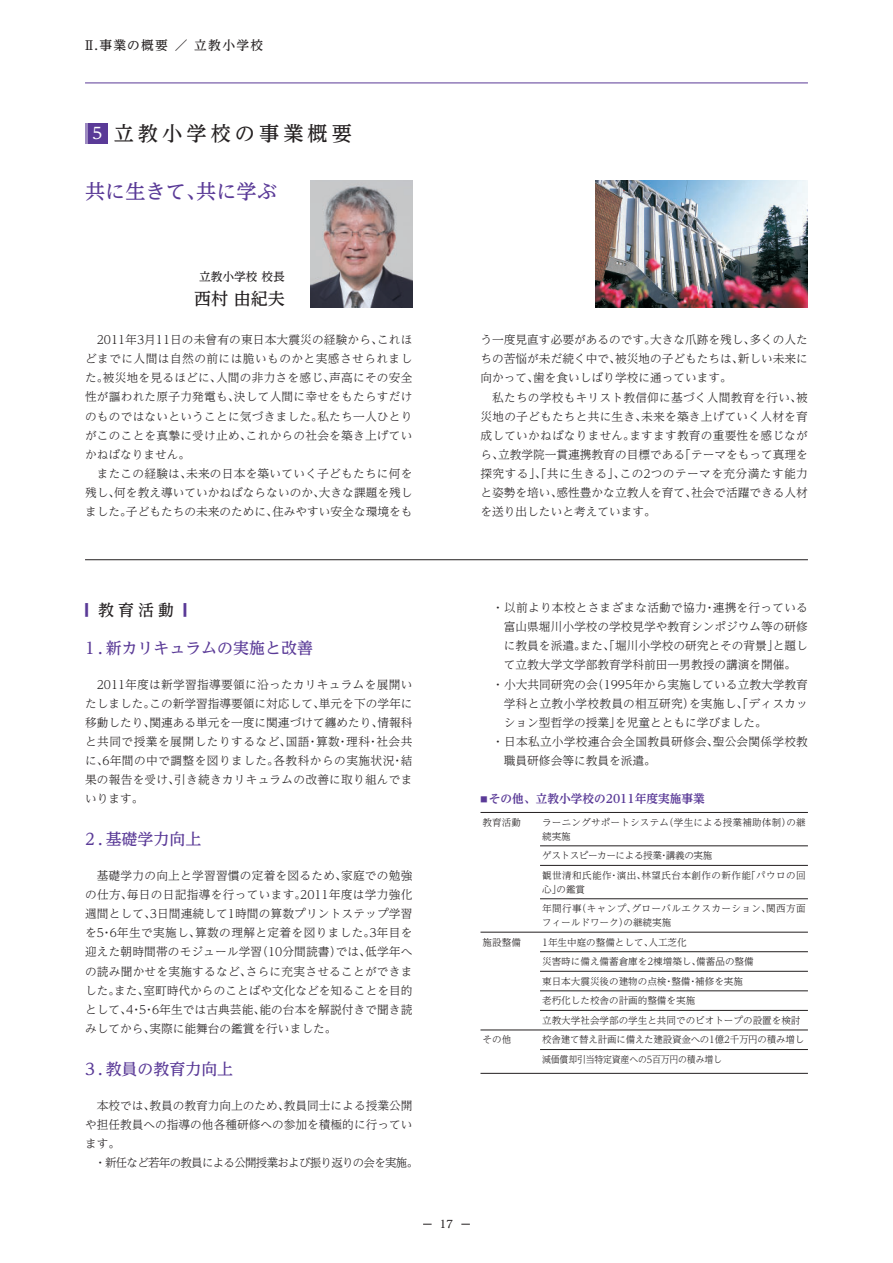
<style>
.page{position:relative;width:893px;height:1263px;background:#fff}
.page>*{position:absolute;margin:0;border:0;box-sizing:border-box;transform-origin:0 0}
.t1{font:20.25px "UD Reimin Pro Medium 90 pv RKSJ H";letter-spacing:.2em;color:#231f20}
.t2{font:20.25px "UD Reimin Pro Medium 90 pv RKSJ H";color:#5a3a97}
.t3{font:16.95px "UD Reimin Pro Medium 90 pv RKSJ H";color:#231f20}
.t4{font:15.9px "UD Reimin Pro Medium 90 pv RKSJ H";color:#5a3a97}
.t5{font:15.9px "UD Reimin Pro Medium 90 pv RKSJ H";color:#231f20}
.t6{font:12.75px "UD Reimin Pro Medium 90 pv RKSJ H";letter-spacing:.1em;color:#231f20}
.t7{font:11.7px/19.2px "UD Reimin Pro Light 90 pv RKSJ H";color:#231f20;text-align:justify}
.t8{font:11.7px "UD Reimin Pro Light 90 pv RKSJ H";letter-spacing:.02em;color:#231f20}
.t9{font:11.7px "UD Reimin Pro Light 90 pv RKSJ H";letter-spacing:-.06em;color:#231f20}
.t10{font:11.7px "UD Reimin Pro Bold 90 pv RKSJ H";color:#5a3a97}
.t11{font:11.7px "UD Reimin Pro Medium 90 pv RKSJ H";color:#231f20}
.t12{font:10.65px "UD Reimin Pro Medium 90 pv RKSJ H";color:#231f20}
.t13{font:9.6px/19.5px "UD Reimin Pro Light 90 pv RKSJ H";color:#231f20}
.t14{font:9.6px/19.5px "UD Reimin Pro Light 90 pv RKSJ H";letter-spacing:.045em;color:#231f20}
.t15{font:9.6px/19.5px "UD Reimin Pro Light 90 pv RKSJ H";letter-spacing:-.02em;color:#231f20}
.t16{font:9.6px/13.8px "UD Reimin Pro Light 90 pv RKSJ H";letter-spacing:.02em;color:#231f20}
.s1{font-size:15.9px;color:#fff}
.s2{color:#5a3a97}
</style>
<div class="page">
<hr style="left:480px;top:812px;width:328px;height:1px;background:#231f20">
<hr style="left:540px;top:845px;width:268px;height:1px;background:#231f20">
<hr style="left:540px;top:865px;width:268px;height:1px;background:#231f20">
<hr style="left:540px;top:898px;width:268px;height:1px;background:#231f20">
<hr style="left:480px;top:932px;width:328px;height:1px;background:#231f20">
<hr style="left:540px;top:951px;width:268px;height:1px;background:#231f20">
<hr style="left:540px;top:971px;width:268px;height:1px;background:#231f20">
<hr style="left:540px;top:990px;width:268px;height:1px;background:#231f20">
<hr style="left:540px;top:1010px;width:268px;height:1px;background:#231f20">
<hr style="left:540px;top:1049px;width:268px;height:1px;background:#231f20">
<hr style="left:480px;top:1073px;width:328px;height:1px;background:#231f20">
<hr style="left:480px;top:1030px;width:328px;height:1px;background:#231f20">
<hr style="left:85px;top:559px;width:723px;height:1px;background:#231f20">
<div style="left:87px;top:123px;width:20px;height:21px;background:#5a3a97"></div>
<hr style="left:85px;top:123px;width:2px;height:21px;background:#9d8ac1">
<img style="left:595px;top:181px;width:213px;height:126px">
<img style="left:310px;top:181px;width:102px;height:126px">
<hr style="left:85px;top:83px;width:723px;height:1px;background:#5a3a97">
<p class="t6" style="left:83px;top:40px;width:182px">Ⅱ.事業の概要 ／ 立教小学校</p>
<h1 class="t1" style="left:92px;top:126px;width:261px"><span class="s1">5</span> 立教小学校の事業概要</h1>
<h1 class="t2" style="left:85px;top:183px;width:193px">共に生きて、共に学ぶ</h1>
<p class="t11" style="left:199px;top:273px;width:87px">立教小学校 校長</p>
<h2 class="t3" style="left:194px;top:292px;width:92px">西村 由紀夫</h2>
<p class="t7" style="left:85px;top:332px;width:329px;text-indent:12px">2011年3月11日の未曾有の東日本大震災の経験から、これほどまでに人間は自然の前には脆いものかと実感させられました。被災地を見るほどに、人間の非力さを感じ、声高にその安全性が謳われた原子力発電も、決して人間に幸せをもたらすだけのものではないということに気づきました。私たち一人ひとりがこのことを真摯に受け止め、これからの社会を築き上げていかねばなりません。</p>
<p class="t7" style="left:85px;top:466px;width:329px;text-indent:12px">またこの経験は、未来の日本を築いていく子どもたちに何を残し、何を教え導いていかねばならないのか、大きな課題を残しました。子どもたちの未来のために、住みやすい安全な環境をも</p>
<p class="t7" style="left:480px;top:332px;width:329px">う一度見直す必要があるのです。大きな爪跡を残し、多くの人たちの苦悩が未だ続く中で、被災地の子どもたちは、新しい未来に向かって、歯を食いしばり学校に通っています。</p>
<p class="t7" style="left:480px;top:389px;width:329px;text-indent:12px">私たちの学校もキリスト教信仰に基づく人間教育を行い、被災地の子どもたちと共に生き、未来を築き上げていく人材を育成していかねばなりません。ますます教育の重要性を感じながら、立教学院一貫連携教育の目標である「テーマをもって真理を探究する」、「共に生きる」、この2つのテーマを充分満たす能力と姿勢を培い、感性豊かな立教人を育て、社会で活躍できる人材を送り出したいと考えています。</p>
<h3 class="t5" style="left:85px;top:604px;width:103px"><span class="s2">■</span> 教育活動 <span class="s2">■</span></h3>
<h3 class="t4" style="left:85px;top:642px;width:229px">1 . 新カリキュラムの実施と改善</h3>
<p class="t7" style="left:85px;top:676px;width:329px;text-indent:12px">2011年度は新学習指導要領に沿ったカリキュラムを展開いたしました。この新学習指導要領に対応して、単元を下の学年に移動したり、関連ある単元を一度に関連づけて纏めたり、情報科と共同で授業を展開したりするなど、国語・算数・理科・社会共に、6年間の中で調整を図りました。各教科からの実施状況・結果の報告を受け、引き続きカリキュラムの改善に取り組んでまいります。</p>
<h3 class="t4" style="left:85px;top:833px;width:118px">2 . 基礎学力向上</h3>
<p class="t7" style="left:85px;top:867px;width:329px;text-indent:12px">基礎学力の向上と学習習慣の定着を図るため、家庭での勉強の仕方、毎日の日記指導を行っています。2011年度は学力強化週間として、3日間連続して1時間の算数プリントステップ学習を5・6年生で実施し、算数の理解と定着を図りました。3年目を迎えた朝時間帯のモジュール学習（10分間読書）では、低学年への読み聞かせを実施するなど、さらに充実させることができました。また、室町時代からのことばや文化などを知ることを目的として、4・5・6年生では古典芸能、能の台本を解説付きで聞き読みしてから、実際に能舞台の鑑賞を行いました。</p>
<h3 class="t4" style="left:85px;top:1063px;width:150px">3 . 教員の教育力向上</h3>
<p class="t7" style="left:85px;top:1097px;width:329px;text-indent:12px">本校では、教員の教育力向上のため、教員同士による授業公開や担任教員への指導の他各種研修への参加を積極的に行っています。</p>
<p class="t9" style="left:95px;top:1158px;width:325px">・新任など若年の教員による公開授業および振り返りの会を実施。</p>
<p class="t8" style="left:492px;top:603px;width:317px">・以前より本校とさまざまな活動で協力・連携を行っている</p>
<p class="t7" style="left:504px;top:619px;width:306px">富山県堀川小学校の学校見学や教育シンポジウム等の研修</p>
<p class="t7" style="left:504px;top:638px;width:306px">に教員を派遣。また、「堀川小学校の研究とその背景」と題し</p>
<p class="t7" style="left:504px;top:657px;width:294px">て立教大学文学部教育学科前田一男教授の講演を開催。</p>
<p class="t7" style="left:492px;top:676px;width:317px">・小大共同研究の会（1995年から実施している立教大学教育</p>
<p class="t8" style="left:504px;top:699px;width:306px">学科と立教小学校教員の相互研究）を実施し、「ディスカッ</p>
<p class="t7" style="left:504px;top:714px;width:265px">ション型哲学の授業」を児童とともに学びました。</p>
<p class="t8" style="left:492px;top:737px;width:317px">・日本私立小学校連合会全国教員研修会、聖公会関係学校教</p>
<p class="t7" style="left:504px;top:753px;width:154px">職員研修会等に教員を派遣。</p>
<p class="t10" style="left:480px;top:794px;width:226px"><sup>■</sup> その他、立教小学校の2011年度実施事業</p>
<p class="t13" style="left:483px;top:814px;width:40px">教育活動</p>
<p class="t16" style="left:542px;top:817px;width:265px">ラーニングサポートシステム（学生による授業補助体制）の継続実施</p>
<p class="t14" style="left:542px;top:847px;width:265px">ゲストスピーカーによる授業・講義の実施<br>観世清和氏能作・演出、林望氏台本創作の新作能「パウロの回</p>
<p class="t14" style="left:542px;top:880px;width:265px">心」の鑑賞<br>年間行事（キャンプ、グローバルエクスカーション、関西方面</p>
<p class="t13" style="left:542px;top:914px;width:131px">フィールドワーク）の継続実施</p>
<p class="t13" style="left:483px;top:933px;width:40px">施設整備</p>
<p class="t13" style="left:542px;top:933px;width:260px">1年生中庭の整備として、人工芝化<br>災害時に備え備蓄倉庫を2棟増築し、備蓄品の整備<br>東日本大震災後の建物の点検・整備・補修を実施<br>老朽化した校舎の計画的整備を実施<br>立教大学社会学部の学生と共同でのビオトープの設置を検討</p>
<p class="t13" style="left:483px;top:1031px;width:30px">その他</p>
<p class="t15" style="left:542px;top:1031px;width:263px">校舎建て替え計画に備えた建設資金への1億2千万円の積み増し減価償却引当特定資産への5百万円の積み増し</p>
<p class="t12" style="left:440px;top:1220px;width:15px">17</p>
</div>
